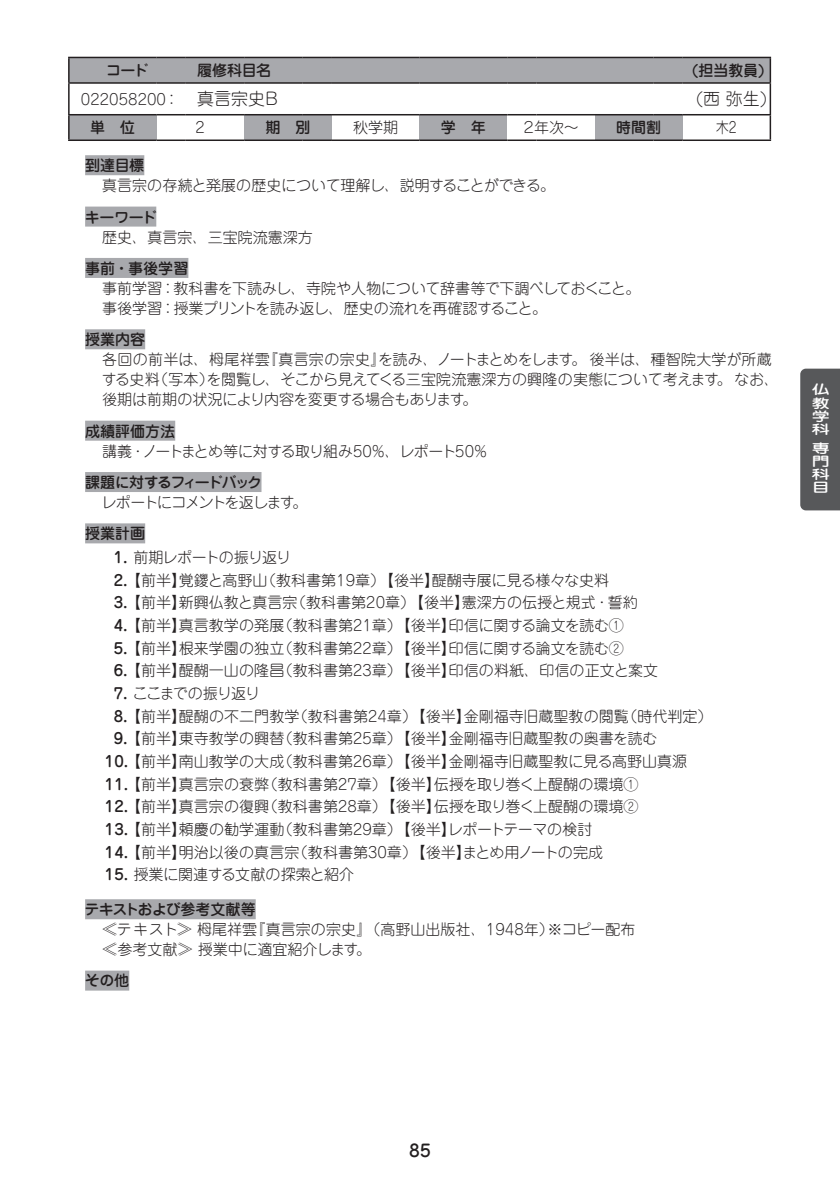
<style>
.page{position:relative;width:840px;height:1191px;background:#fff}
.page>*{position:absolute;margin:0;border:0;box-sizing:border-box;transform-origin:0 0}
.t1{font:300 17px "P Jun 101 Pro N";color:#231f20}
.t2{font:500 17px "Jun 34 Pro";color:#231f20}
.t3{font:300 15px/20px "P Jun 101 Pro N";color:#231f20}
.t4{font:500 15px "P Jun 34 Pro N";letter-spacing:-.015em;color:#231f20}
.t5{font:300 15px "P Jun 101 Pro N";letter-spacing:-.02em;color:#231f20}
.t6{font:300 15px "P Jun 101 Pro N";letter-spacing:-.03em;color:#231f20}
.t7{font:300 15px "P Jun 101 Pro N";letter-spacing:-.09em;color:#231f20}
.t8{font:500 15px "P Jun 34 Pro N";letter-spacing:-.115em;color:#231f20}
.t9{font:300 15px "P Jun 101 Pro N";letter-spacing:-.055em;color:#231f20}
.t10{font:500 15px "P Jun 34 Pro N";letter-spacing:-.045em;color:#231f20}
.t11{font:300 15px "P Jun 101 Pro N";letter-spacing:-.06em;color:#231f20}
.t12{font:300 15px "Jun 101 Pro";color:#231f20;scale:.85 1}
.t13{font:500 12.6px/13.2px "Jun 34 Pro";color:#fff;text-align:justify;scale:1.43 1}
.s1{font-size:17px}
.s2{font-family:"P Jun 34 Pro N";font-weight:500}
</style>
<div class="page">
<div style="left:85px;top:155px;width:59px;height:20px;background:#a8a9ad"></div>
<div style="left:85px;top:207px;width:71px;height:20px;background:#a8a9ad"></div>
<div style="left:85px;top:258px;width:103px;height:20px;background:#a8a9ad"></div>
<div style="left:85px;top:329px;width:60px;height:20px;background:#a8a9ad"></div>
<div style="left:85px;top:421px;width:90px;height:20px;background:#a8a9ad"></div>
<div style="left:85px;top:472px;width:176px;height:20px;background:#a8a9ad"></div>
<div style="left:85px;top:523px;width:60px;height:20px;background:#a8a9ad"></div>
<div style="left:85px;top:899px;width:170px;height:20px;background:#a8a9ad"></div>
<div style="left:85px;top:970px;width:44px;height:20px;background:#a8a9ad"></div>
<div style="left:69px;top:115px;width:87px;height:25px;background:#a8a9ad"></div>
<div style="left:244px;top:115px;width:88px;height:25px;background:#a8a9ad"></div>
<div style="left:419px;top:115px;width:88px;height:25px;background:#a8a9ad"></div>
<div style="left:594px;top:115px;width:88px;height:25px;background:#a8a9ad"></div>
<hr style="left:68px;top:57px;width:88px;height:1px;background:#231f20">
<hr style="left:68px;top:58px;width:2px;height:24px;background:#231f20">
<svg style="left:69px;top:57px;width:701px;height:25px;background:#a1a2a5"></svg>
<hr style="left:68px;top:82px;width:88px;height:2px;background:#231f20">
<hr style="left:68px;top:84px;width:2px;height:30px;background:#231f20">
<hr style="left:156px;top:82px;width:30px;height:2px;background:#231f20">
<hr style="left:186px;top:82px;width:58px;height:2px;background:#231f20">
<hr style="left:244px;top:82px;width:58px;height:2px;background:#231f20">
<hr style="left:302px;top:82px;width:30px;height:2px;background:#231f20">
<hr style="left:332px;top:82px;width:87px;height:2px;background:#231f20">
<hr style="left:419px;top:82px;width:88px;height:2px;background:#231f20">
<hr style="left:507px;top:82px;width:29px;height:2px;background:#231f20">
<hr style="left:536px;top:82px;width:58px;height:2px;background:#231f20">
<hr style="left:594px;top:82px;width:59px;height:2px;background:#231f20">
<hr style="left:653px;top:82px;width:29px;height:2px;background:#231f20">
<hr style="left:682px;top:82px;width:88px;height:2px;background:#231f20">
<hr style="left:769px;top:84px;width:1px;height:30px;background:#231f20">
<hr style="left:68px;top:114px;width:88px;height:1px;background:#231f20">
<hr style="left:68px;top:115px;width:2px;height:24px;background:#231f20">
<hr style="left:156px;top:114px;width:30px;height:1px;background:#231f20">
<hr style="left:186px;top:114px;width:58px;height:1px;background:#231f20">
<hr style="left:244px;top:114px;width:58px;height:1px;background:#231f20">
<hr style="left:302px;top:114px;width:30px;height:1px;background:#231f20">
<hr style="left:332px;top:114px;width:87px;height:1px;background:#231f20">
<hr style="left:419px;top:114px;width:88px;height:1px;background:#231f20">
<svg style="left:507px;top:114px;width:29px;height:1px"></svg>
<hr style="left:536px;top:114px;width:58px;height:1px;background:#231f20">
<hr style="left:594px;top:114px;width:59px;height:1px;background:#231f20">
<svg style="left:653px;top:114px;width:29px;height:1px"></svg>
<hr style="left:682px;top:114px;width:88px;height:1px;background:#231f20">
<svg style="left:769px;top:115px;width:1px;height:24px"></svg>
<hr style="left:68px;top:139px;width:88px;height:2px;background:#231f20">
<hr style="left:156px;top:139px;width:30px;height:2px;background:#231f20">
<hr style="left:186px;top:139px;width:58px;height:2px;background:#231f20">
<hr style="left:244px;top:139px;width:58px;height:2px;background:#231f20">
<hr style="left:302px;top:139px;width:30px;height:2px;background:#231f20">
<hr style="left:332px;top:139px;width:87px;height:2px;background:#231f20">
<hr style="left:419px;top:139px;width:88px;height:2px;background:#231f20">
<hr style="left:507px;top:139px;width:29px;height:2px;background:#231f20">
<hr style="left:536px;top:139px;width:58px;height:2px;background:#231f20">
<hr style="left:594px;top:139px;width:59px;height:2px;background:#231f20">
<hr style="left:653px;top:139px;width:29px;height:2px;background:#231f20">
<hr style="left:682px;top:139px;width:88px;height:2px;background:#231f20">
<div style="left:800px;top:369px;width:39px;height:141px;background:#57585a"></div>
<p class="t4" style="left:106px;top:58px;width:44px">コード</p>
<p class="t4" style="left:197px;top:58px;width:76px">履修科目名</p>
<p class="t4" style="left:691px;top:58px;width:74px">(担当教員)</p>
<p class="t3" style="left:81px;top:88px;width:201px">022058200： <span class="s1">真言宗史Ｂ</span></p>
<p class="t1" style="left:695px;top:85px;width:73px">(西 弥生)</p>
<p class="t4" style="left:90px;top:116px;width:47px">単　位</p>
<p class="t3" style="left:195px;top:117px;width:11px">2</p>
<p class="t4" style="left:265px;top:116px;width:46px">期　別</p>
<p class="t3" style="left:353px;top:117px;width:46px">秋学期</p>
<p class="t4" style="left:440px;top:116px;width:46px">学　年</p>
<p class="t3" style="left:521px;top:117px;width:59px">２年次～</p>
<p class="t4" style="left:616px;top:116px;width:46px">時間割</p>
<p class="t4" style="left:85px;top:154px;width:61px">到達目標</p>
<p class="t5" style="left:102px;top:174px;width:454px">真言宗の存続と発展の歴史について理解し、説明することができる。</p>
<p class="t4" style="left:85px;top:205px;width:74px">キーワード</p>
<p class="t3" style="left:102px;top:226px;width:212px">歴史、真言宗、三宝院流憲深方</p>
<p class="t4" style="left:85px;top:256px;width:105px">事前・事後学習</p>
<p class="t3" style="left:102px;top:277px;width:539px">事前学習：教科書を下読みし、寺院や人物について辞書等で下調べしておくこと。事後学習：授業プリントを読み返し、歴史の流れを再確認すること。</p>
<p class="t4" style="left:85px;top:328px;width:61px">授業内容</p>
<p class="t3" style="left:102px;top:349px;width:678px">各回の前半は、栂尾祥雲『真言宗の宗史』を読み、ノートまとめをします。後半は、種智院大学が所蔵する史料（写本）を閲覧し、そこから見えてくる三宝院流憲深方の興隆の実態について考えます。なお、後期は前期の状況により内容を変更する場合もあります。</p>
<p class="t4" style="left:85px;top:419px;width:91px">成績評価方法</p>
<p class="t6" style="left:102px;top:439px;width:387px">講義・ノートまとめ等に対する取り組み50％、レポート50％</p>
<p class="t8" style="left:85px;top:470px;width:179px">課題に対するフィードバック</p>
<p class="t7" style="left:101px;top:490px;width:207px">レポートにコメントを返します。</p>
<p class="t4" style="left:85px;top:522px;width:61px">授業計画</p>
<p class="t9" style="left:114px;top:545px;width:179px"><span class="s2">1.</span> 前期レポートの振り返り</p>
<p class="t3" style="left:114px;top:569px;width:496px"><span class="s2">2.</span> 【前半】覚鑁と高野山（教科書第19章）【後半】醍醐寺展に見る様々な史料</p>
<p class="t3" style="left:114px;top:591px;width:525px"><span class="s2">3.</span> 【前半】新興仏教と真言宗（教科書第20章）【後半】憲深方の伝授と規式・誓約</p>
<p class="t3" style="left:114px;top:614px;width:511px"><span class="s2">4.</span> 【前半】真言教学の発展（教科書第21章）【後半】印信に関する論文を読む①</p>
<p class="t3" style="left:114px;top:637px;width:511px"><span class="s2">5.</span> 【前半】根来学園の独立（教科書第22章）【後半】印信に関する論文を読む②</p>
<p class="t3" style="left:114px;top:659px;width:545px"><span class="s2">6.</span> 【前半】醍醐一山の隆昌（教科書第23章）【後半】印信の料紙、印信の正文と案文</p>
<p class="t11" style="left:114px;top:681px;width:148px"><span class="s2">7.</span> ここまでの振り返り</p>
<p class="t3" style="left:114px;top:705px;width:600px"><span class="s2">8.</span> 【前半】醍醐の不二門教学（教科書第24章）【後半】金剛福寺旧蔵聖教の閲覧（時代判定）</p>
<p class="t3" style="left:114px;top:727px;width:545px"><span class="s2">9.</span> 【前半】東寺教学の興替（教科書第25章）【後半】金剛福寺旧蔵聖教の奥書を読む</p>
<p class="t3" style="left:105px;top:750px;width:583px"><span class="s2">10.</span> 【前半】南山教学の大成（教科書第26章）【後半】金剛福寺旧蔵聖教に見る高野山真源</p>
<p class="t3" style="left:105px;top:773px;width:535px"><span class="s2">11.</span> 【前半】真言宗の衰弊（教科書第27章）【後半】伝授を取り巻く上醍醐の環境①</p>
<p class="t3" style="left:105px;top:795px;width:535px"><span class="s2">12.</span> 【前半】真言宗の復興（教科書第28章）【後半】伝授を取り巻く上醍醐の環境②</p>
<p class="t3" style="left:105px;top:818px;width:488px"><span class="s2">13.</span> 【前半】頼慶の勧学運動（教科書第29章）【後半】レポートテーマの検討</p>
<p class="t3" style="left:105px;top:841px;width:499px"><span class="s2">14.</span> 【前半】明治以後の真言宗（教科書第30章）【後半】まとめ用ノートの完成</p>
<p class="t3" style="left:105px;top:863px;width:250px"><span class="s2">15.</span> 授業に関連する文献の探索と紹介</p>
<p class="t10" style="left:85px;top:897px;width:172px">テキストおよび参考文献等</p>
<p class="t3" style="left:102px;top:918px;width:534px">≪テキスト≫ 栂尾祥雲『真言宗の宗史』（高野山出版社、1948年）※コピー配布≪参考文献≫ 授業中に適宜紹介します。</p>
<p class="t4" style="left:85px;top:969px;width:46px">その他</p>
<p class="t12" style="left:715px;top:116px;width:26px">木2</p>
<p class="t13" style="left:811px;top:382px;width:14px">仏教学科</p>
<p class="t13" style="left:811px;top:440px;width:14px">専門科目</p>
<p class="t2" style="left:409px;top:1136px;width:23px">85</p>
</div>
